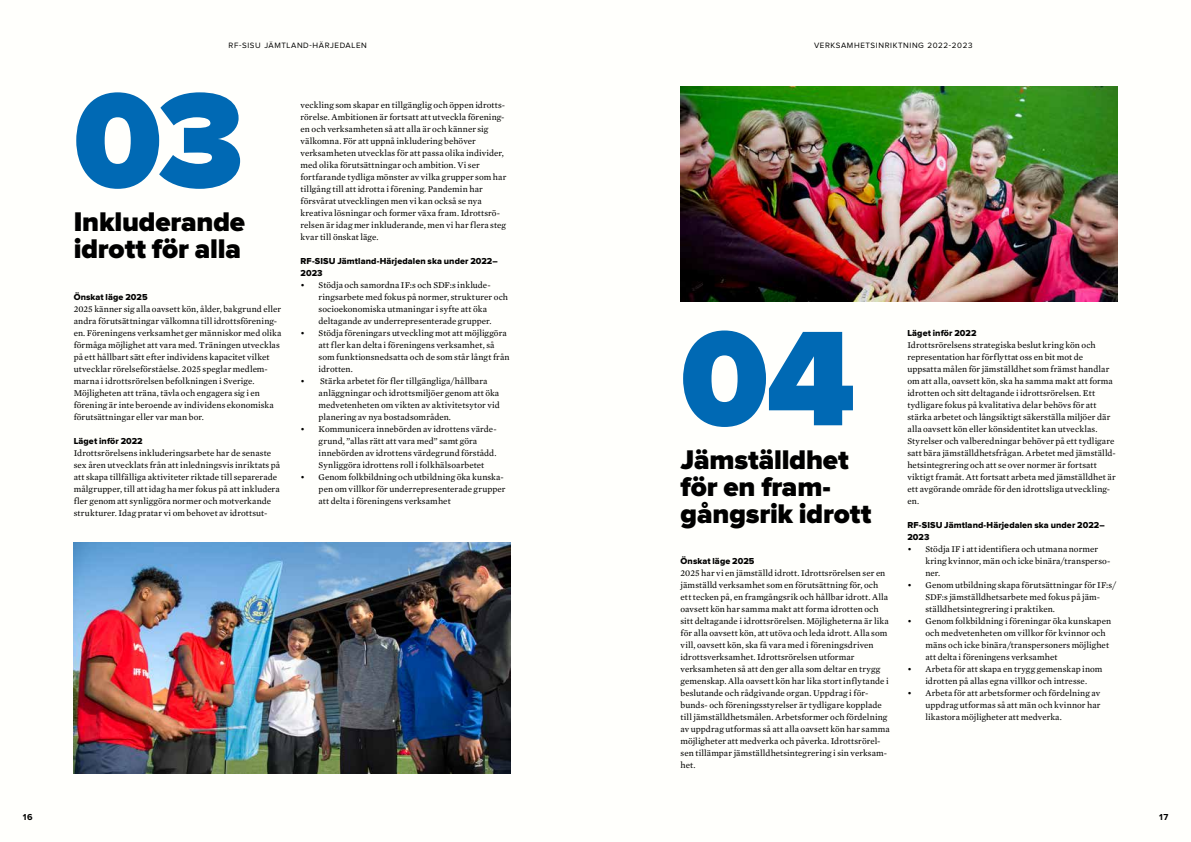
<style>
.page{position:relative;width:1191px;height:842px;background:#fff}
.page>*{position:absolute;margin:0;border:0;box-sizing:border-box;transform-origin:0 0}
.t1{font:900 140px "Proxima Nova";color:#0069b4}
.t2{font:900 28px/27px "Proxima Nova";letter-spacing:-.005em;color:#000}
.t3{font:9px/12px "Mercury Text G2";letter-spacing:.01em;color:#000}
.t4{font:9px/12px "Proxima Nova Extrabld";letter-spacing:.01em;color:#000}
.t5{font:700 9px "Proxima Nova";color:#000}
.t6{font:8px "Proxima Nova";letter-spacing:.075em;color:#000}
</style>
<div class="page">
<img style="left:74px;top:543px;width:436px;height:231px">
<img style="left:680px;top:86px;width:437px;height:215px">
<p class="t6" style="left:229px;top:42px;width:140px">RF-SISU JÄMTLAND-HÄRJEDALEN</p>
<p class="t6" style="left:814px;top:42px;width:160px">VERKSAMHETSINRIKTNING 2022-2023</p>
<h1 class="t1" style="left:74px;top:77px;width:172px">03</h1>
<h2 class="t2" style="left:74px;top:210px;width:173px">Inkluderande idrott för alla</h2>
<p class="t4" style="left:74px;top:291px;width:75px">Önskat läge 2025</p>
<p class="t3" style="left:74px;top:303px;width:209px">2025 känner sig alla oavsett kön, ålder, bakgrund eller andra förutsättningar välkomna till idrottsförening&shy;en. Föreningens verksamhet ger människor med olika förmåga möjlighet att vara med. Träningen utvecklas på ett hållbart sätt efter individens kapacitet vilket utvecklar rörelseförståelse. 2025 speglar medlem&shy;marna i idrottsrörelsen befolkningen i Sverige.<br>Möjligheten att träna, tävla och engagera sig i en förening är inte beroende av individens ekonomiska förutsättningar eller var man bor.</p>
<p class="t4" style="left:74px;top:435px;width:71px">Läget inför 2022</p>
<p class="t3" style="left:74px;top:447px;width:208px">Idrottsrörelsens inkluderingsarbete har de senaste sex åren utvecklats från att inledningsvis inriktats på att skapa tillfälliga aktiviteter riktade till separerade målgrupper, till att idag ha mer fokus på att inkludera fler genom att synliggöra normer och motverkande strukturer. Idag pratar vi om behovet av idrottsut-</p>
<p class="t3" style="left:300px;top:99px;width:207px">veckling som skapar en tillgänglig och öppen idrotts&shy;rörelse. Ambitionen är fortsatt att utveckla förening&shy;en och verksamheten så att alla är och känner sig välkomna. För att uppnå inkludering behöver verksamheten utvecklas för att passa olika individer, med olika förutsättningar och ambition. Vi ser fortfarande tydliga mönster av vilka grupper som har tillgång till att idrotta i förening. Pandemin har försvårat utvecklingen men vi kan också se nya kreativa lösningar och former växa fram. Idrottsrö&shy;relsen är idag mer inkluderande, men vi har flera steg kvar till önskat läge.</p>
<p class="t4" style="left:300px;top:255px;width:199px">RF-SISU Jämtland-Härjedalen ska under 2022–<br>2023</p>
<p class="t3" style="left:318px;top:279px;width:191px;text-indent:-18px">• Stödja och samordna IF:s och SDF:s inklude&shy;ringsarbete med fokus på normer, strukturer och socioekonomiska utmaningar i syfte att öka deltagande av underrepresenterade grupper.</p>
<p class="t3" style="left:318px;top:327px;width:193px;text-indent:-18px">• Stödja föreningars utveckling mot att möjliggöra att fler kan delta i föreningens verksamhet, så som funktionsnedsatta och de som står långt från idrotten.</p>
<p class="t3" style="left:318px;top:375px;width:183px;text-indent:-18px">• Stärka arbetet för fler tillgängliga/hållbara anläggningar och idrottsmiljöer genom att öka medvetenheten om vikten av aktivitetsytor vid planering av nya bostadsområden.</p>
<p class="t3" style="left:318px;top:423px;width:180px;text-indent:-18px">• Kommunicera innebörden av idrottens värde&shy;grund, ”allas rätt att vara med” samt göra innebörden av idrottens värdegrund förstådd.<br>Synliggöra idrottens roll i folkhälsoarbetet</p>
<p class="t3" style="left:318px;top:471px;width:188px;text-indent:-18px">• Genom folkbildning och utbildning öka kunska&shy;pen om villkor för underrepresenterade grupper att delta i föreningens verksamhet</p>
<h1 class="t1" style="left:680px;top:315px;width:176px">04</h1>
<h2 class="t2" style="left:680px;top:448px;width:192px">Jämställdhet för en fram&shy;gångsrik idrott</h2>
<p class="t4" style="left:680px;top:555px;width:75px">Önskat läge 2025</p>
<p class="t3" style="left:680px;top:567px;width:211px">2025 har vi en jämställd idrott. Idrottsrörelsen ser en jämställd verksamhet som en förutsättning för, och ett tecken på, en framgångsrik och hållbar idrott. Alla oavsett kön har samma makt att forma idrotten och sitt deltagande i idrottsrörelsen. Möjligheterna är lika för alla oavsett kön, att utöva och leda idrott. Alla som vill, oavsett kön, ska få vara med i föreningsdriven idrottsverksamhet. Idrottsrörelsen utformar verksamheten så att den ger alla som deltar en trygg gemenskap. Alla oavsett kön har lika stort inflytande i beslutande och rådgivande organ. Uppdrag i för&shy;bunds- och föreningsstyrelser är tydligare kopplade till jämställdhetsmålen. Arbetsformer och fördelning av uppdrag utformas så att alla oavsett kön har samma möjligheter att medverka och påverka. Idrottsrörel&shy;sen tillämpar jämställdhetsintegrering i sin verksam&shy;het.</p>
<p class="t4" style="left:907px;top:327px;width:71px">Läget inför 2022</p>
<p class="t3" style="left:907px;top:339px;width:210px">Idrottsrörelsens strategiska beslut kring kön och representation har förflyttat oss en bit mot de uppsatta målen för jämställdhet som främst handlar om att alla, oavsett kön, ska ha samma makt att forma idrotten och sitt deltagande i idrottsrörelsen. Ett tydligare fokus på kvalitativa delar behövs för att stärka arbetet och långsiktigt säkerställa miljöer där alla oavsett kön eller könsidentitet kan utvecklas.<br>Styrelser och valberedningar behöver på ett tydligare satt bära jämställdhetsfrågan. Arbetet med jämställd&shy;hetsintegrering och att se over normer är fortsatt viktigt framåt. Att fortsatt arbeta med jämställdhet är ett avgörande område för den idrottsliga utveckling&shy;en.</p>
<p class="t4" style="left:907px;top:519px;width:199px">RF-SISU Jämtland-Härjedalen ska under 2022–<br>2023</p>
<p class="t3" style="left:925px;top:543px;width:186px;text-indent:-18px">• Stödja IF i att identifiera och utmana normer kring kvinnor, män och icke binära/transperso&shy;ner.</p>
<p class="t3" style="left:925px;top:579px;width:192px;text-indent:-18px">• Genom utbildning skapa förutsättningar för IF:s/<br>SDF:s jämställdhetsarbete med fokus på jäm&shy;ställdhetsintegrering i praktiken.</p>
<p class="t3" style="left:925px;top:615px;width:187px;text-indent:-18px">• Genom folkbildning i föreningar öka kunskapen och medvetenheten om villkor för kvinnor och mäns och icke binära/transpersoners möjlighet att delta i föreningens verksamhet</p>
<p class="t3" style="left:907px;top:663px;width:196px;text-align:center">• Arbeta för att skapa en trygg gemenskap inom idrotten på allas egna villkor och intresse.</p>
<p class="t3" style="left:925px;top:687px;width:177px;text-align:justify;text-indent:-18px">• Arbeta för att arbetsformer och fördelning av uppdrag utformas så att män och kvinnor har likastora möjligheter att medverka.</p>
<p class="t5" style="left:23px;top:813px;width:11px">16</p>
<p class="t5" style="left:1159px;top:813px;width:11px">17</p>
</div>
